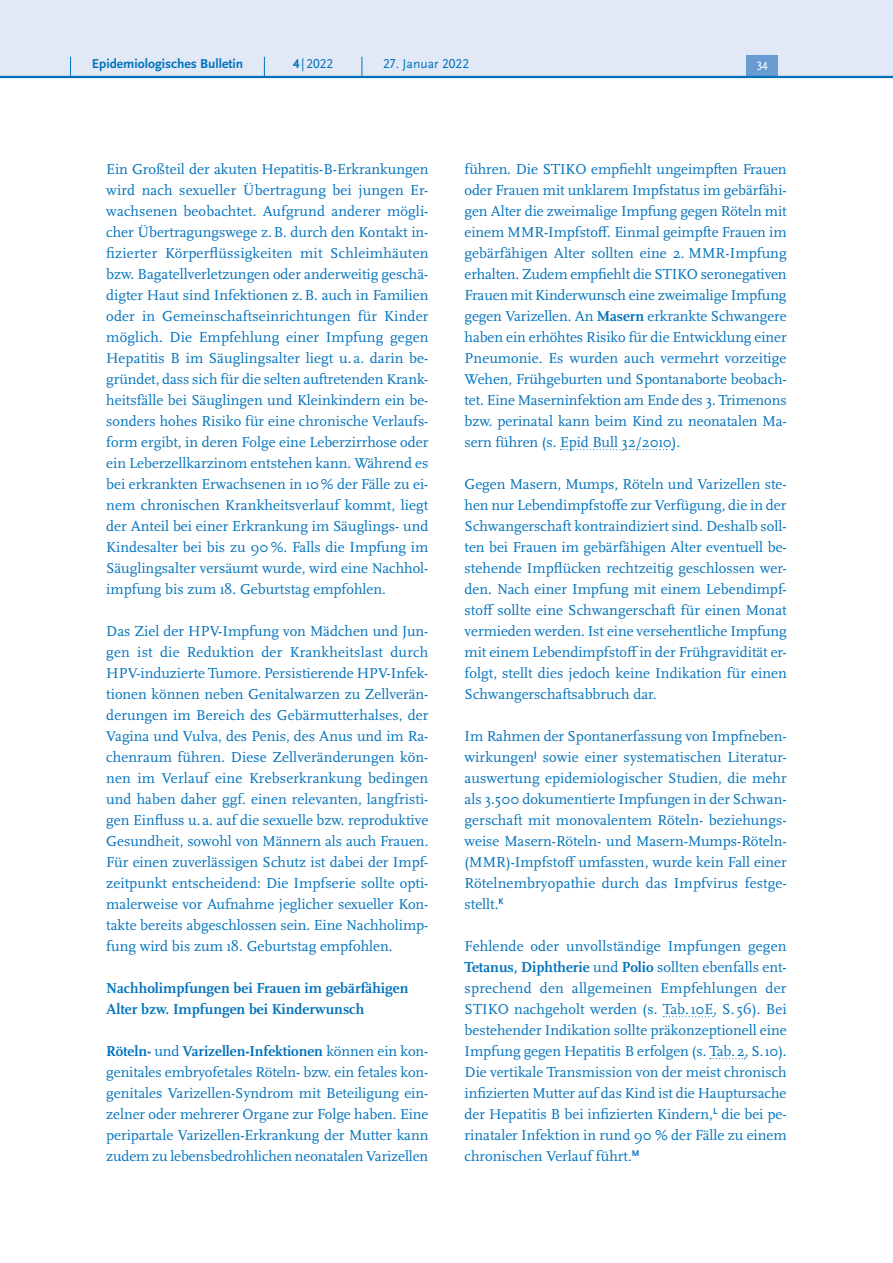
<style>
.page{position:relative;width:893px;height:1263px;background:#fff}
.page>*{position:absolute;margin:0;border:0;box-sizing:border-box;transform-origin:0 0}
.P_-_Fließtext{font:15px/21px "Scala Pro";color:#0072bc;text-align:justify}
.P_-_Fließtext-2{font:700 15px/21px "Scala Pro";color:#0072bc}
.t1{font:700 13.5px "Scala Sans Pro";color:#0072bc}
.t2{font:13.5px "Scala Sans Pro";color:#0072bc}
.t3{font:12.45px "Scala Sans Pro";color:#fff}
.s1{font-weight:700}
</style>
<div class="page">
<svg style="left:561px;top:449px;width:111px;height:1px"></svg>
<svg style="left:663px;top:1016px;width:51px;height:1px"></svg>
<svg style="left:710px;top:1058px;width:35px;height:1px"></svg>
<div style="left:0;top:0;width:893px;height:77px;background:#e1e8f6"></div>
<div style="left:746px;top:55px;width:32px;height:21px;background:#679bd2"></div>
<hr style="left:0;top:76px;width:893px;height:2px;background:#0072bc">
<svg style="left:70px;top:57px;width:1px;height:19px"></svg>
<svg style="left:264px;top:57px;width:1px;height:19px"></svg>
<svg style="left:362px;top:57px;width:1px;height:19px"></svg>
<p class="t1" style="left:92px;top:55px;width:153px">Epidemiologisches Bulletin</p>
<p class="t2" style="left:293px;top:55px;width:42px"><span class="s1">4</span> |2022</p>
<p class="t2" style="left:383px;top:55px;width:87px">27. Januar 2022</p>
<p class="t3" style="left:756px;top:59px;width:13px">34</p>
<p class="P_-_Fließtext" style="left:106px;top:158px;width:324px">Ein Großteil der akuten Hepatitis-B-Erkrankungen wird nach sexueller Übertragung bei jungen Er&shy;wachsenen beobachtet. Aufgrund anderer mögli&shy;cher Übertragungswege z.B. durch den Kontakt in&shy;fizierter Körperflüssigkeiten mit Schleimhäuten bzw. Bagatellverletzungen oder anderweitig geschä&shy;digter Haut sind Infektionen z.B. auch in Familien oder in Gemeinschaftseinrichtungen für Kinder möglich. Die Empfehlung einer Impfung gegen Hepatitis B im Säuglingsalter liegt u. a. darin be&shy;gründet, dass sich für die selten auftretenden Krank&shy;heitsfälle bei Säuglingen und Kleinkindern ein be&shy;sonders hohes Risiko für eine chronische Verlaufs&shy;form ergibt, in deren Folge eine Leberzirrhose oder ein Leberzellkarzinom entstehen kann. Während es bei erkrankten Erwachsenen in 10% der Fälle zu ei&shy;nem chronischen Krankheitsverlauf kommt, liegt der Anteil bei einer Erkrankung im Säuglings- und Kindesalter bei bis zu 90 %. Falls die Impfung im Säuglingsalter versäumt wurde, wird eine Nachhol&shy;impfung bis zum 18. Geburtstag empfohlen.</p>
<p class="P_-_Fließtext" style="left:106px;top:620px;width:324px">Das Ziel der HPV-Impfung von Mädchen und Jun&shy;gen ist die Reduktion der Krankheitslast durch HPV-induzierte Tumore. Persistierende HPV-Infek&shy;tionen können neben Genitalwarzen zu Zellverän&shy;derungen im Bereich des Gebärmutterhalses, der Vagina und Vulva, des Penis, des Anus und im Ra&shy;chenraum führen. Diese Zellveränderungen kön&shy;nen im Verlauf eine Krebserkrankung bedingen und haben daher ggf. einen relevanten, langfristi&shy;gen Einfluss u. a. auf die sexuelle bzw. reproduktive Gesundheit, sowohl von Männern als auch Frauen.<br>Für einen zuverlässigen Schutz ist dabei der Impf&shy;zeitpunkt entscheidend: Die Impfserie sollte opti&shy;malerweise vor Aufnahme jeglicher sexueller Kon&shy;takte bereits abgeschlossen sein. Eine Nachholimp&shy;fung wird bis zum 18. Geburtstag empfohlen.</p>
<p class="P_-_Fließtext-2" style="left:106px;top:977px;width:304px">Nachholimpfungen bei Frauen im gebärfähigen<br>Alter bzw. Impfungen bei Kinderwunsch</p>
<p class="P_-_Fließtext" style="left:106px;top:1040px;width:324px"><span class="s1">Röteln-</span> und <span class="s1">Varizellen-Infektionen</span> können ein kon&shy;genitales embryofetales Röteln- bzw. ein fetales kon&shy;genitales Varizellen-Syndrom mit Beteiligung ein&shy;zelner oder mehrerer Organe zur Folge haben. Eine peripartale Varizellen-Erkrankung der Mutter kann zudem zu lebensbedrohlichen neonatalen Varizellen</p>
<p class="P_-_Fließtext" style="left:465px;top:158px;width:324px">führen. Die STIKO empfiehlt ungeimpften Frauen oder Frauen mit unklarem Impfstatus im gebärfähi&shy;gen Alter die zweimalige Impfung gegen Röteln mit einem MMR-Impfstoff. Einmal geimpfte Frauen im gebärfähigen Alter sollten eine 2. MMR-Impfung erhalten. Zudem empfiehlt die STIKO seronegativen Frauen mit Kinderwunsch eine zweimalige Impfung gegen Varizellen. An <span class="s1">Masern</span> erkrankte Schwangere haben ein erhöhtes Risiko für die Entwicklung einer Pneumonie. Es wurden auch vermehrt vorzeitige Wehen, Frühgeburten und Spontanaborte beobach&shy;tet. Eine Maserninfektion am Ende des 3. Trimenons bzw. perinatal kann beim Kind zu neonatalen Ma&shy;sern führen (s. Epid Bull 32/2010).</p>
<p class="P_-_Fließtext" style="left:465px;top:473px;width:324px">Gegen Masern, Mumps, Röteln und Varizellen ste&shy;hen nur Lebendimpfstoffe zur Verfügung, die in der Schwangerschaft kontraindiziert sind. Deshalb soll&shy;ten bei Frauen im gebärfähigen Alter eventuell be&shy;stehende Impflücken rechtzeitig geschlossen wer&shy;den. Nach einer Impfung mit einem Lebendimpf&shy;stoff sollte eine Schwangerschaft für einen Monat vermieden werden. Ist eine versehentliche Impfung mit einem Lebendimpfstoff in der Frühgravidität er&shy;folgt, stellt dies jedoch keine Indikation für einen Schwangerschaftsabbruch dar.</p>
<p class="P_-_Fließtext" style="left:465px;top:725px;width:324px">Im Rahmen der Spontanerfassung von Impfneben&shy;wirkungen<sup>J</sup> sowie einer systematischen Literatur&shy;auswertung epidemiologischer Studien, die mehr als 3.500 dokumentierte Impfungen in der Schwan&shy;gerschaft mit monovalentem Röteln- beziehungs&shy;weise Masern-Röteln- und Masern-Mumps-Röteln-(MMR)-Impfstoff umfassten, wurde kein Fall einer Rötelnembryopathie durch das Impfvirus festge&shy;stellt.<sup>K</sup></p>
<p class="P_-_Fließtext" style="left:465px;top:935px;width:324px">Fehlende oder unvollständige Impfungen gegen <span class="s1">Tetanus, Diphtherie</span> und <span class="s1">Polio</span> sollten ebenfalls ent&shy;sprechend den allgemeinen Empfehlungen der STIKO nachgeholt werden (s. Tab.10E, S. 56). Bei bestehender Indikation sollte präkonzeptionell eine Impfung gegen Hepatitis B erfolgen (s. Tab.2, S.10).<br>Die vertikale Transmission von der meist chronisch infizierten Mutter auf das Kind ist die Hauptursache der Hepatitis B bei infizierten Kindern,<sup>L</sup> die bei pe&shy;rinataler Infektion in rund 90 % der Fälle zu einem chronischen Verlauf führt.<sup>M</sup></p>
</div>
